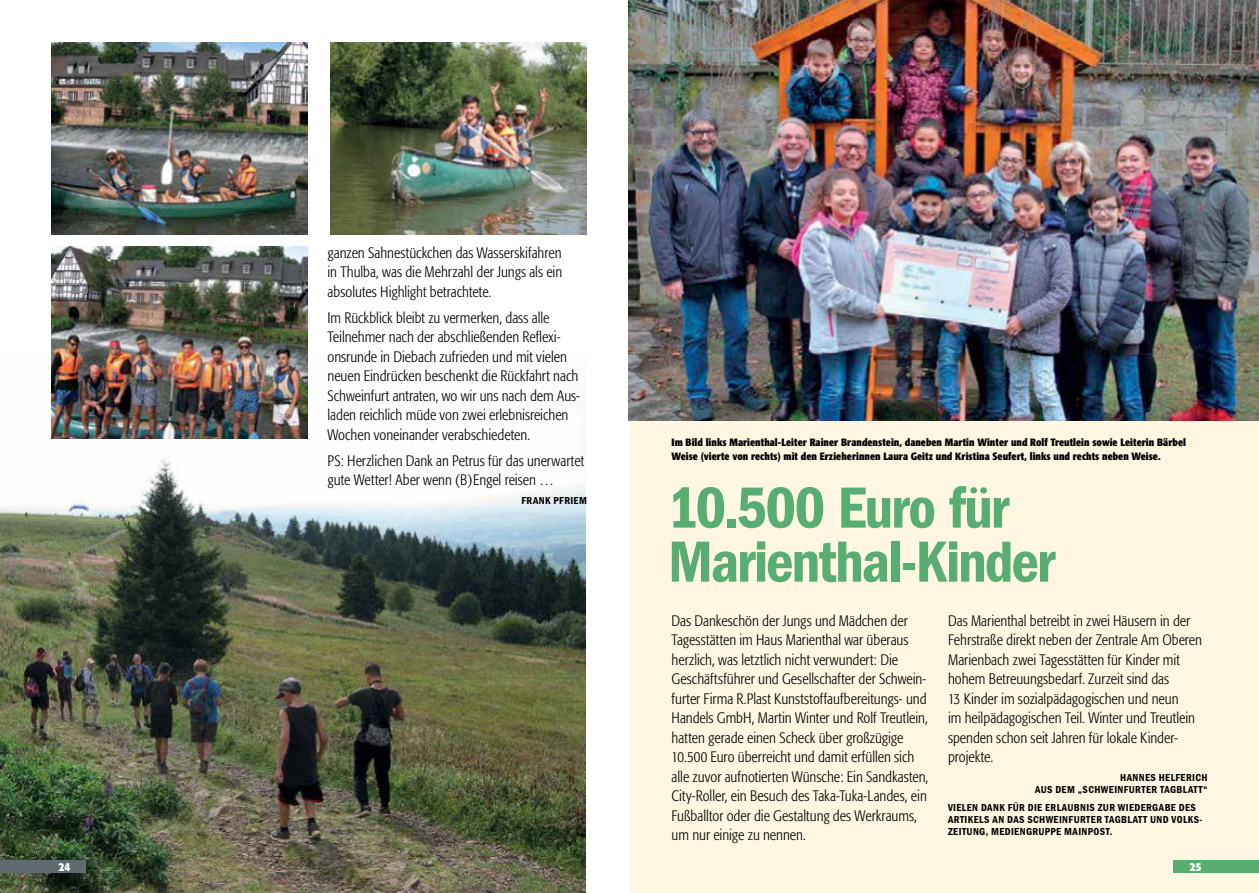
<style>
.page{position:relative;width:1259px;height:893px;background:#fff}
.page>*{position:absolute;margin:0;border:0;box-sizing:border-box;transform-origin:0 0}
.t1{font:600 condensed 60px/54px "Franklin Gothic";letter-spacing:-.035em;color:#58ae70}
.t2{font:300 condensed 15px/19.5px "Formata";color:#000}
.t3{font:700 condensed 12px "Formata";color:#fff}
.t4{font:700 condensed 10.5px/13.5px "Formata";letter-spacing:.005em;color:#000}
.t5{font:600 condensed 10.5px/12px "Franklin Gothic";letter-spacing:.035em;color:#000;text-align:right}
</style>
<div class="page">
<div style="left:630px;top:412px;width:629px;height:481px;background:#fff7e2"></div>
<img style="left:0;top:354px;width:585px;height:539px">
<img style="left:331px;top:43px;width:256px;height:192px">
<img style="left:51px;top:247px;width:256px;height:192px">
<img style="left:51px;top:43px;width:256px;height:192px">
<img style="left:629px;top:0;width:629px;height:421px">
<div style="left:1173px;top:860px;width:86px;height:13px;background:#58ae70"></div>
<div style="left:0;top:860px;width:85px;height:13px;background:#606a70"></div>
<p class="t2" style="left:327px;top:243px;width:236px;text-align:justify">ganzen Sahnestückchen das Wasserskifahren in Thulba, was die Mehrzahl der Jungs als ein absolutes Highlight betrachtete.</p>
<p class="t2" style="left:327px;top:308px;width:254px">Im Rückblick bleibt zu vermerken, dass alle Teilnehmer nach der abschließenden Reflexi&shy;onsrunde in Diebach zufrieden und mit vielen neuen Eindrücken beschenkt die Rückfahrt nach Schweinfurt antraten, wo wir uns nach dem Aus&shy;laden reichlich müde von zwei erlebnisreichen Wochen voneinander verabschiedeten.</p>
<p class="t2" style="left:327px;top:451px;width:258px">PS: Herzlichen Dank an Petrus für das unerwartet gute Wetter! Aber wenn (B)Engel reisen …</p>
<p class="t5" style="left:521px;top:494px;width:67px">FRANK PFRIEM</p>
<p class="t4" style="left:671px;top:437px;width:516px">Im Bild links Marienthal-Leiter Rainer Brandenstein, daneben Martin Winter und Rolf Treutlein sowie Leiterin Bärbel<br>Weise (vierte von rechts) mit den Erzieherinnen Laura Geitz und Kristina Seufert, links und rechts neben Weise.</p>
<h1 class="t1" style="left:668px;top:481px;width:389px">10.500 Euro für<br>Marienthal-Kinder</h1>
<p class="t2" style="left:671px;top:611px;width:258px">Das Dankeschön der Jungs und Mädchen der Tagesstätten im Haus Marienthal war überaus herzlich, was letztlich nicht verwundert: Die Geschäftsführer und Gesellschafter der Schwein&shy;furter Firma R.Plast Kunststoffaufbereitungs- und Handels GmbH, Martin Winter und Rolf Treutlein, hatten gerade einen Scheck über großzügige 10.500 Euro überreicht und damit erfüllen sich alle zuvor aufnotierten Wünsche: Ein Sandkasten, City-Roller, ein Besuch des Taka-Tuka-Landes, ein Fußballtor oder die Gestaltung des Werkraums, um nur einige zu nennen.</p>
<p class="t2" style="left:948px;top:611px;width:255px">Das Marienthal betreibt in zwei Häusern in der Fehrstraße direkt neben der Zentrale Am Oberen Marienbach zwei Tagesstätten für Kinder mit hohem Betreuungsbedarf. Zurzeit sind das<br>13 Kinder im sozialpädagogischen und neun<br>im heilpädagogischen Teil. Winter und Treutlein spenden schon seit Jahren für lokale Kinder&shy;projekte.</p>
<p class="t5" style="left:1035px;top:771px;width:174px">HANNES HELFERICH<br>AUS DEM „SCHWEINFURTER TAGBLATT“</p>
<p class="t5" style="left:948px;top:801px;width:256px;text-align:left">VIELEN DANK FÜR DIE ERLAUBNIS ZUR WIEDERGABE DES<br>ARTIKELS AN DAS SCHWEINFURTER TAGBLATT UND VOLKS-<br>ZEITUNG, MEDIENGRUPPE MAINPOST.</p>
<p class="t3" style="left:59px;top:861px;width:14px">24</p>
<p class="t3" style="left:1189px;top:861px;width:13px">25</p>
</div>
